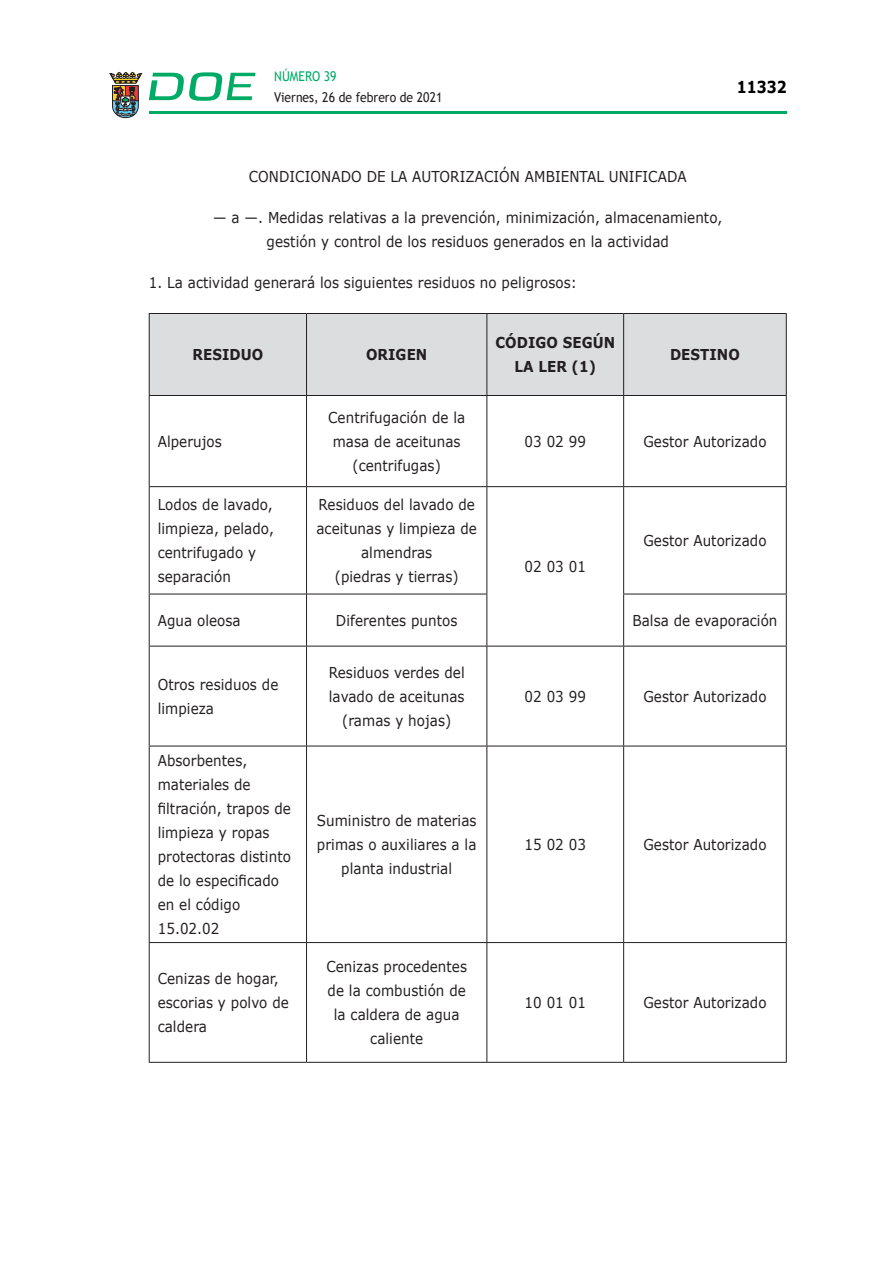
<style>
.page{position:relative;width:893px;height:1263px;background:#fff}
.page>*{position:absolute;margin:0;border:0;box-sizing:border-box;transform-origin:0 0}
.t1{font:700 16.5px "Verdana";color:#000;scale:.85 1}
.CUERPO_DE_TEXTO{font:15px/24px "Verdana";letter-spacing:.005em;color:#231f20;text-align:center;scale:.9 1}
.ENCABEZADO_TABLA{font:700 15px/24px "Verdana";letter-spacing:.005em;color:#231f20;text-align:center;scale:.9 1}
.t2{font:13.5px "Trebuchet MS";color:#231f20;scale:.9 1}
.t3{font:13.5px "Trebuchet MS";color:#00ab67;scale:.9 1}
</style>
<div class="page">
<hr style="left:149px;top:111px;width:638px;height:3px;background:#00ab66">
<svg style="left:109px;top:72px;width:33px;height:46px"></svg>
<svg style="left:149px;top:72px;width:106px;height:29px"></svg>
<div style="left:150px;top:314px;width:636px;height:81px;background:#dcdddf"></div>
<hr style="left:149px;top:313px;width:158px;height:1px;background:#231f20">
<hr style="left:149px;top:314px;width:1px;height:81px;background:#231f20">
<hr style="left:307px;top:313px;width:180px;height:1px;background:#231f20">
<hr style="left:306px;top:314px;width:1px;height:81px;background:#231f20">
<hr style="left:487px;top:313px;width:137px;height:1px;background:#231f20">
<hr style="left:486px;top:314px;width:1px;height:81px;background:#231f20">
<hr style="left:624px;top:313px;width:163px;height:1px;background:#231f20">
<hr style="left:623px;top:314px;width:1px;height:81px;background:#231f20">
<hr style="left:786px;top:314px;width:1px;height:81px;background:#231f20">
<hr style="left:149px;top:395px;width:158px;height:1px;background:#231f20">
<hr style="left:149px;top:396px;width:1px;height:90px;background:#231f20">
<hr style="left:307px;top:395px;width:180px;height:1px;background:#231f20">
<hr style="left:306px;top:396px;width:1px;height:90px;background:#231f20">
<hr style="left:487px;top:395px;width:137px;height:1px;background:#231f20">
<hr style="left:486px;top:396px;width:1px;height:90px;background:#231f20">
<hr style="left:624px;top:395px;width:163px;height:1px;background:#231f20">
<hr style="left:623px;top:396px;width:1px;height:90px;background:#231f20">
<hr style="left:786px;top:396px;width:1px;height:90px;background:#231f20">
<hr style="left:149px;top:486px;width:158px;height:1px;background:#231f20">
<hr style="left:149px;top:487px;width:1px;height:107px;background:#231f20">
<hr style="left:307px;top:486px;width:180px;height:1px;background:#231f20">
<hr style="left:306px;top:487px;width:1px;height:107px;background:#231f20">
<hr style="left:487px;top:486px;width:137px;height:1px;background:#231f20">
<hr style="left:486px;top:487px;width:1px;height:107px;background:#231f20">
<hr style="left:624px;top:486px;width:163px;height:1px;background:#231f20">
<hr style="left:623px;top:487px;width:1px;height:107px;background:#231f20">
<hr style="left:786px;top:487px;width:1px;height:107px;background:#231f20">
<hr style="left:149px;top:594px;width:158px;height:1px;background:#231f20">
<hr style="left:149px;top:594px;width:1px;height:52px;background:#231f20">
<hr style="left:307px;top:594px;width:180px;height:1px;background:#231f20">
<hr style="left:306px;top:594px;width:1px;height:52px;background:#231f20">
<hr style="left:486px;top:594px;width:1px;height:52px;background:#231f20">
<hr style="left:623px;top:594px;width:164px;height:1px;background:#231f20">
<hr style="left:623px;top:594px;width:1px;height:52px;background:#231f20">
<hr style="left:786px;top:594px;width:1px;height:52px;background:#231f20">
<hr style="left:149px;top:646px;width:158px;height:1px;background:#231f20">
<hr style="left:149px;top:646px;width:1px;height:100px;background:#231f20">
<hr style="left:307px;top:646px;width:180px;height:1px;background:#231f20">
<hr style="left:306px;top:646px;width:1px;height:100px;background:#231f20">
<hr style="left:487px;top:646px;width:137px;height:1px;background:#231f20">
<hr style="left:486px;top:646px;width:1px;height:100px;background:#231f20">
<hr style="left:624px;top:646px;width:163px;height:1px;background:#231f20">
<hr style="left:623px;top:646px;width:1px;height:100px;background:#231f20">
<hr style="left:786px;top:646px;width:1px;height:100px;background:#231f20">
<hr style="left:149px;top:746px;width:158px;height:1px;background:#231f20">
<hr style="left:149px;top:746px;width:1px;height:196px;background:#231f20">
<hr style="left:307px;top:746px;width:180px;height:1px;background:#231f20">
<hr style="left:306px;top:746px;width:1px;height:196px;background:#231f20">
<hr style="left:487px;top:746px;width:137px;height:1px;background:#231f20">
<hr style="left:486px;top:746px;width:1px;height:196px;background:#231f20">
<hr style="left:624px;top:746px;width:163px;height:1px;background:#231f20">
<hr style="left:623px;top:746px;width:1px;height:196px;background:#231f20">
<hr style="left:786px;top:746px;width:1px;height:196px;background:#231f20">
<hr style="left:149px;top:942px;width:158px;height:1px;background:#231f20">
<hr style="left:149px;top:943px;width:1px;height:119px;background:#231f20">
<hr style="left:307px;top:942px;width:180px;height:1px;background:#231f20">
<hr style="left:306px;top:943px;width:1px;height:119px;background:#231f20">
<hr style="left:487px;top:942px;width:137px;height:1px;background:#231f20">
<hr style="left:486px;top:943px;width:1px;height:119px;background:#231f20">
<hr style="left:624px;top:942px;width:163px;height:1px;background:#231f20">
<hr style="left:623px;top:943px;width:1px;height:119px;background:#231f20">
<hr style="left:786px;top:943px;width:1px;height:119px;background:#231f20">
<hr style="left:149px;top:1062px;width:158px;height:1px;background:#231f20">
<hr style="left:307px;top:1062px;width:180px;height:1px;background:#231f20">
<hr style="left:487px;top:1062px;width:137px;height:1px;background:#231f20">
<hr style="left:624px;top:1062px;width:163px;height:1px;background:#231f20">
<p class="t3" style="left:274px;top:67px;width:71px">NÚMERO 39</p>
<p class="t2" style="left:274px;top:88px;width:188px">Viernes, 26 de febrero de 2021</p>
<p class="t1" style="left:737px;top:75px;width:60px">11332</p>
<p class="CUERPO_DE_TEXTO" style="left:249px;top:164px;width:488px">CONDICIONADO DE LA AUTORIZACIÓN AMBIENTAL UNIFICADA</p>
<p class="CUERPO_DE_TEXTO" style="left:213px;top:205px;width:567px">— a —. Medidas relativas a la prevención, minimización, almacenamiento, gestión y control de los residuos generados en la actividad</p>
<p class="CUERPO_DE_TEXTO" style="left:149px;top:270px;width:477px">1. La actividad generará los siguientes residuos no peligrosos:</p>
<p class="ENCABEZADO_TABLA" style="left:192px;top:342px;width:80px">RESIDUO</p>
<p class="ENCABEZADO_TABLA" style="left:366px;top:342px;width:70px">ORIGEN</p>
<p class="CUERPO_DE_TEXTO" style="left:158px;top:429px;width:73px">Alperujos</p>
<p class="CUERPO_DE_TEXTO" style="left:328px;top:405px;width:154px">Centrifugación de la masa de aceitunas (centrifugas)</p>
<p class="CUERPO_DE_TEXTO" style="left:158px;top:492px;width:131px;text-align:left">Lodos de lavado, limpieza, pelado, centrifugado y separación</p>
<p class="CUERPO_DE_TEXTO" style="left:316px;top:492px;width:180px">Residuos del lavado de aceitunas y limpieza de almendras<br>(piedras y tierras)</p>
<p class="ENCABEZADO_TABLA" style="left:495px;top:330px;width:135px">CÓDIGO SEGÚN<br>LA LER (1)</p>
<p class="ENCABEZADO_TABLA" style="left:670px;top:342px;width:79px">DESTINO</p>
<p class="CUERPO_DE_TEXTO" style="left:524px;top:429px;width:70px">03 02 99</p>
<p class="CUERPO_DE_TEXTO" style="left:643px;top:429px;width:138px">Gestor Autorizado</p>
<p class="CUERPO_DE_TEXTO" style="left:524px;top:554px;width:70px">02 03 01</p>
<p class="CUERPO_DE_TEXTO" style="left:643px;top:528px;width:138px">Gestor Autorizado</p>
<p class="CUERPO_DE_TEXTO" style="left:158px;top:608px;width:94px">Agua oleosa</p>
<p class="CUERPO_DE_TEXTO" style="left:336px;top:608px;width:137px">Diferentes puntos</p>
<p class="CUERPO_DE_TEXTO" style="left:632px;top:608px;width:163px">Balsa de evaporación</p>
<p class="CUERPO_DE_TEXTO" style="left:158px;top:672px;width:136px;text-align:left">Otros residuos de limpieza</p>
<p class="CUERPO_DE_TEXTO" style="left:329px;top:660px;width:153px">Residuos verdes del lavado de aceitunas (ramas y hojas)</p>
<p class="CUERPO_DE_TEXTO" style="left:158px;top:748px;width:150px;text-align:left">Absorbentes, materiales de filtración, trapos de limpieza y ropas protectoras distinto de lo especificado en el código<br>15.02.02</p>
<p class="CUERPO_DE_TEXTO" style="left:317px;top:808px;width:179px">Suministro de materias primas o auxiliares a la planta industrial</p>
<p class="CUERPO_DE_TEXTO" style="left:158px;top:966px;width:147px;text-align:left">Cenizas de hogar, escorias y polvo de caldera</p>
<p class="CUERPO_DE_TEXTO" style="left:326px;top:954px;width:158px">Cenizas procedentes de la combustión de la caldera de agua caliente</p>
<p class="CUERPO_DE_TEXTO" style="left:524px;top:684px;width:70px">02 03 99</p>
<p class="CUERPO_DE_TEXTO" style="left:643px;top:684px;width:138px">Gestor Autorizado</p>
<p class="CUERPO_DE_TEXTO" style="left:524px;top:832px;width:70px">15 02 03</p>
<p class="CUERPO_DE_TEXTO" style="left:643px;top:832px;width:138px">Gestor Autorizado</p>
<p class="CUERPO_DE_TEXTO" style="left:524px;top:990px;width:70px">10 01 01</p>
<p class="CUERPO_DE_TEXTO" style="left:643px;top:990px;width:138px">Gestor Autorizado</p>
</div>
